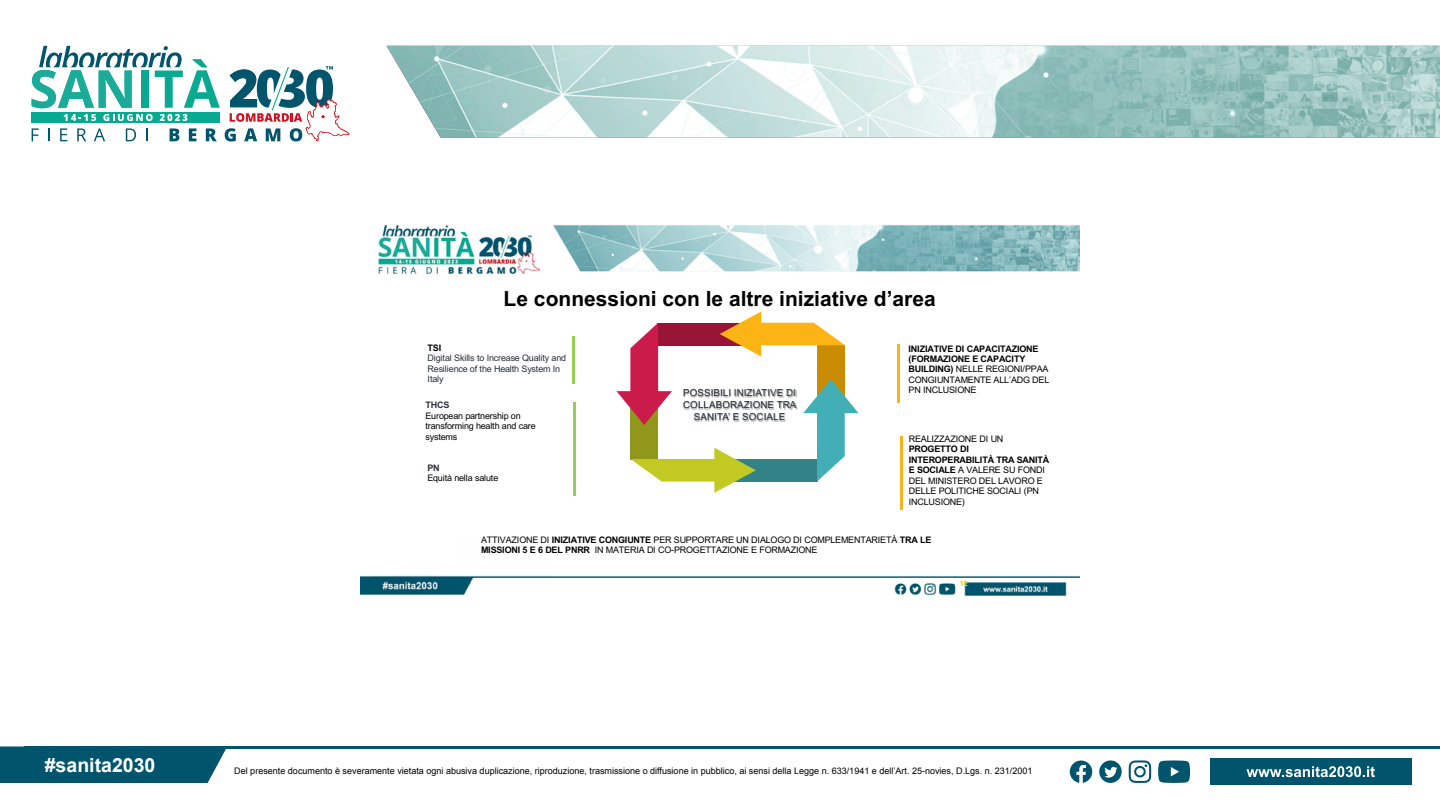
<style>
.page{position:relative;width:1440px;height:810px;background:#fff}
.page>*{position:absolute;margin:0;border:0;box-sizing:border-box;transform-origin:0 0}
.t1{font:700 21px "Arial";color:#000}
.t2{font:700 19.5px "Arial";color:#fff}
.t3{font:9.75px/12px "Arial";letter-spacing:.01em;color:#282f39;text-align:center}
.t4{font:9px/10.5px "Arial";letter-spacing:-.015em;color:#000}
.t5{font:700 9px/10.5px "Arial";letter-spacing:-.025em;color:#000}
.t6{font:9px/10.5px "Arial";letter-spacing:-.02em;color:#282f39}
.t7{font:700 9px "Arial";letter-spacing:-.02em;color:#282f39}
.t8{font:700 7.5px "Arial";color:#ffca00}
.s1{font-weight:400}
.s2{font-weight:700}
</style>
<div class="page">
<img style="left:386px;top:46px;width:1054px;height:92px">
<svg style="left:32px;top:46px;width:317px;height:95px"></svg>
<div style="left:0;top:746px;width:226px;height:37px;background:#00546b"></div>
<div style="left:1210px;top:759px;width:201px;height:26px;background:#00546b"></div>
<hr style="left:24px;top:746px;width:1416px;height:3px;background:#00546b">
<svg style="left:1247px;top:766px;width:128px;height:11px"></svg>
<svg style="left:1129px;top:760px;width:22px;height:23px"></svg>
<svg style="left:1158px;top:760px;width:32px;height:23px"></svg>
<svg style="left:1070px;top:761px;width:22px;height:22px"></svg>
<svg style="left:1099px;top:760px;width:23px;height:23px"></svg>
<img style="left:360px;top:224px;width:720px;height:372px">
<div style="left:817px;top:345px;width:28px;height:56px;background:#c98c03"></div>
<div style="left:723px;top:459px;width:95px;height:23px;background:#318388"></div>
<svg style="left:803px;top:379px;width:56px;height:103px"></svg>
<div style="left:630px;top:396px;width:28px;height:63px;background:#91971a"></div>
<svg style="left:630px;top:448px;width:126px;height:45px"></svg>
<div style="left:658px;top:323px;width:93px;height:22px;background:#981437"></div>
<svg style="left:720px;top:311px;width:125px;height:46px"></svg>
<svg style="left:617px;top:323px;width:55px;height:102px"></svg>
<img style="left:677px;top:383px;width:129px;height:12px">
<img style="left:677px;top:395px;width:129px;height:23px">
<img style="left:688px;top:407px;width:105px;height:23px">
<hr style="left:900px;top:436px;width:3px;height:74px;background:#fcb414">
<hr style="left:573px;top:336px;width:2px;height:48px;background:#92d050">
<hr style="left:573px;top:402px;width:3px;height:93px;background:#92d050">
<hr style="left:897px;top:345px;width:3px;height:58px;background:#fcb414">
<h2 class="t2" style="left:45px;top:752px;width:112px">#sanita2030</h2>
<h1 class="t1" style="left:504px;top:284px;width:434px">Le connessioni con le altre iniziative d’area</h1>
<p class="t5" style="left:428px;top:342px;width:15px">TSI</p>
<p class="t6" style="left:428px;top:353px;width:140px">Digital Skills to Increase Quality and<br>Resilience of the Health System In<br>Italy</p>
<p class="t7" style="left:426px;top:399px;width:25px">THCS</p>
<p class="t4" style="left:426px;top:410px;width:112px">European partnership on transforming health and care systems</p>
<p class="t7" style="left:427px;top:461px;width:14px">PN</p>
<p class="t4" style="left:427px;top:473px;width:73px">Equità nella salute</p>
<p class="t5" style="left:909px;top:343px;width:142px">INIZIATIVE DI CAPACITAZIONE (FORMAZIONE E CAPACITY<br>BUILDING) <span class="s1">NELLE REGIONI/PPAA<br>CONGIUNTAMENTE ALL’ADG DEL<br>PN INCLUSIONE</span></p>
<p class="t3" style="left:683px;top:387px;width:115px">POSSIBILI INIZIATIVE DI<br>COLLABORAZIONE TRA<br>SANITA’ E SOCIALE</p>
<p class="t4" style="left:909px;top:433px;width:96px">REALIZZAZIONE DI UN</p>
<p class="t4" style="left:909px;top:444px;width:142px"><span class="s2">PROGETTO DI<br>INTEROPERABILITÀ TRA SANITÀ<br>E SOCIALE</span> A VALERE SU FONDI<br>DEL MINISTERO DEL LAVORO E<br>DELLE POLITICHE SOCIALI (PN<br>INCLUSIONE)</p>
<p class="t4" style="left:481px;top:534px;width:452px">ATTIVAZIONE DI <span class="s2">INIZIATIVE CONGIUNTE</span> PER SUPPORTARE UN DIALOGO DI COMPLEMENTARIETÀ <span class="s2">TRA LE<br>MISSIONI 5 E 6 DEL PNRR</span> IN MATERIA DI CO-PROGETTAZIONE E FORMAZIONE</p>
<p class="t8" style="left:960px;top:578px;width:10px">12</p>
<p class="t4" style="left:234px;top:766px;width:800px">Del presente documento è severamente vietata ogni abusiva duplicazione, riproduzione, trasmissione o diffusione in pubblico, ai sensi della Legge n. 633/1941 e dell’Art. 25-novies, D.Lgs. n. 231/2001</p>
</div>
